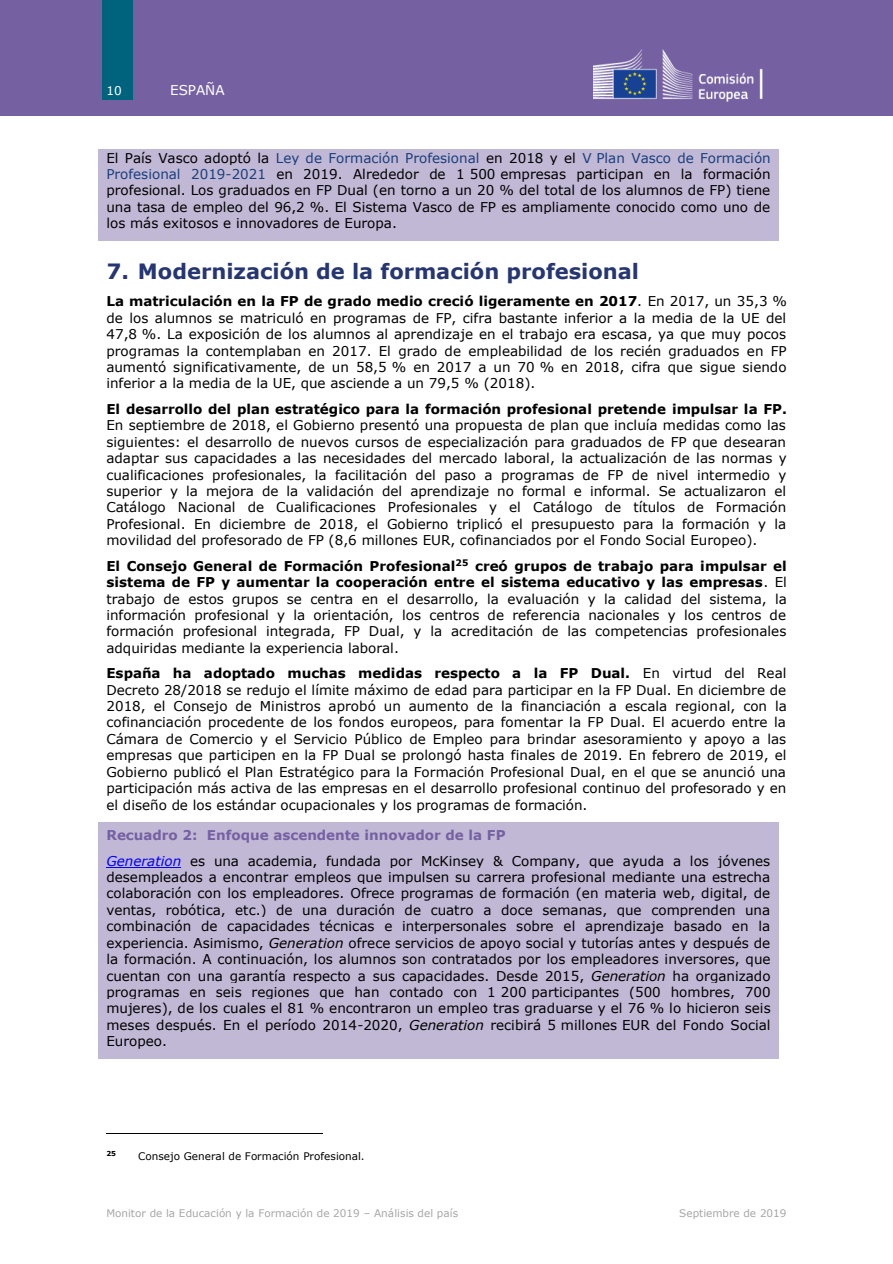
<style>
.page{position:relative;width:893px;height:1264px;background:#fff}
.page>*{position:absolute;margin:0;border:0;box-sizing:border-box;transform-origin:0 0}
.t1{font:700 21px "Verdana";color:#263673}
.t2{font:13.5px/16.4px "Verdana";letter-spacing:.005em;color:#000;text-align:justify}
.t3{font:700 13.5px "Verdana";color:#000}
.t4{font:13.5px "Verdana";letter-spacing:-.005em;color:#fff}
.t5{font:12px "Verdana";color:#fff}
.t6{font:10.5px "Verdana";color:#a6a6a6}
.t7{font:10.5px "Verdana";letter-spacing:.005em;color:#000}
.t8{font:700 6.9px "Verdana";color:#000}
.s1{color:#1a3f7c}
.s2{font-weight:700}
.s3{font-weight:700;color:#7561a2}
.s4{font-style:italic;color:#00f}
.s5{font-style:italic}
</style>
<div class="page">
<div style="left:0;top:0;width:893px;height:116px;background:#7561a2"></div>
<div style="left:102px;top:0;width:31px;height:99px;background:#00637e"></div>
<img style="left:593px;top:49px;width:170px;height:52px">
<hr style="left:106px;top:1132px;width:216px;height:1px;background:#000">
<div style="left:98px;top:149px;width:681px;height:91px;background:#c1b8d5"></div>
<div style="left:98px;top:821px;width:681px;height:30px;background:#c1b8d5"></div>
<div style="left:98px;top:851px;width:681px;height:206px;background:#c1b8d5"></div>
<hr style="left:106px;top:866px;width:75px;height:1px;background:#00f">
<p class="t5" style="left:106px;top:82px;width:17px">10</p>
<p class="t4" style="left:170px;top:81px;width:56px">ESPAÑA</p>
<p class="t2" style="left:106px;top:149px;width:666px">El País Vasco adoptó la <span class="s1">Ley de Formación Profesional</span> en 2018 y el <span class="s1">V Plan Vasco de Formación Profesional 2019-2021</span> en 2019. Alrededor de 1 500 empresas participan en la formación profesional. Los graduados en FP Dual (en torno a un 20 % del total de los alumnos de FP) tiene una tasa de empleo del 96,2 %. El Sistema Vasco de FP es ampliamente conocido como uno de los más exitosos e innovadores de Europa.</p>
<h1 class="t1" style="left:106px;top:258px;width:534px">7. Modernización de la formación profesional</h1>
<p class="t2" style="left:106px;top:293px;width:682px"><span class="s2">La matriculación en la FP de grado medio creció ligeramente en 2017</span>. En 2017, un 35,3 % de los alumnos se matriculó en programas de FP, cifra bastante inferior a la media de la UE del 47,8 %. La exposición de los alumnos al aprendizaje en el trabajo era escasa, ya que muy pocos programas la contemplaban en 2017. El grado de empleabilidad de los recién graduados en FP aumentó significativamente, de un 58,5 % en 2017 a un 70 % en 2018, cifra que sigue siendo inferior a la media de la UE, que asciende a un 79,5 % (2018).</p>
<p class="t3" style="left:106px;top:400px;width:682px">El desarrollo del plan estratégico para la formación profesional pretende impulsar la FP.</p>
<p class="t2" style="left:106px;top:417px;width:682px">En septiembre de 2018, el Gobierno presentó una propuesta de plan que incluía medidas como las siguientes: el desarrollo de nuevos cursos de especialización para graduados de FP que desearan adaptar sus capacidades a las necesidades del mercado laboral, la actualización de las normas y cualificaciones profesionales, la facilitación del paso a programas de FP de nivel intermedio y superior y la mejora de la validación del aprendizaje no formal e informal. Se actualizaron el Catálogo Nacional de Cualificaciones Profesionales y el Catálogo de títulos de Formación Profesional. En diciembre de 2018, el Gobierno triplicó el presupuesto para la formación y la movilidad del profesorado de FP (8,6 millones EUR, cofinanciados por el Fondo Social Europeo).</p>
<p class="t2" style="left:106px;top:557px;width:682px"><span class="s2">El Consejo General de Formación Profesional</span><sup>25</sup> <span class="s2">creó grupos de trabajo para impulsar el sistema de FP y aumentar la cooperación entre el sistema educativo y las empresas</span>. El trabajo de estos grupos se centra en el desarrollo, la evaluación y la calidad del sistema, la información profesional y la orientación, los centros de referencia nacionales y los centros de formación profesional integrada, FP Dual, y la acreditación de las competencias profesionales adquiridas mediante la experiencia laboral.</p>
<p class="t2" style="left:106px;top:664px;width:682px"><span class="s2">España ha adoptado muchas medidas respecto a la FP Dual.</span> En virtud del Real Decreto 28/2018 se redujo el límite máximo de edad para participar en la FP Dual. En diciembre de 2018, el Consejo de Ministros aprobó un aumento de la financiación a escala regional, con la cofinanciación procedente de los fondos europeos, para fomentar la FP Dual. El acuerdo entre la Cámara de Comercio y el Servicio Público de Empleo para brindar asesoramiento y apoyo a las empresas que participen en la FP Dual se prolongó hasta finales de 2019. En febrero de 2019, el Gobierno publicó el Plan Estratégico para la Formación Profesional Dual, en el que se anunció una participación más activa de las empresas en el desarrollo profesional continuo del profesorado y en el diseño de los estándar ocupacionales y los programas de formación.</p>
<p class="t2" style="left:106px;top:822px;width:665px;line-height:25.3px"><span class="s3">Recuadro 2: Enfoque ascendente innovador de la FP<br></span><span class="s4">Generation</span> es una academia, fundada por McKinsey &amp; Company, que ayuda a los jóvenes</p>
<p class="t2" style="left:106px;top:868px;width:666px">desempleados a encontrar empleos que impulsen su carrera profesional mediante una estrecha colaboración con los empleadores. Ofrece programas de formación (en materia web, digital, de ventas, robótica, etc.) de una duración de cuatro a doce semanas, que comprenden una combinación de capacidades técnicas e interpersonales sobre el aprendizaje basado en la experiencia. Asimismo, <span class="s5">Generation</span> ofrece servicios de apoyo social y tutorías antes y después de la formación. A continuación, los alumnos son contratados por los empleadores inversores, que cuentan con una garantía respecto a sus capacidades. Desde 2015, <span class="s5">Generation</span> ha organizado programas en seis regiones que han contado con 1 200 participantes (500 hombres, 700 mujeres), de los cuales el 81 % encontraron un empleo tras graduarse y el 76 % lo hicieron seis meses después. En el período 2014-2020, <span class="s5">Generation</span> recibirá 5 millones EUR del Fondo Social Europeo.</p>
<p class="t8" style="left:106px;top:1148px;width:11px">25</p>
<p class="t7" style="left:138px;top:1148px;width:228px">Consejo General de Formación Profesional.</p>
<p class="t6" style="left:106px;top:1206px;width:353px">Monitor de la Educación y la Formación de 2019 – Análisis del país</p>
<p class="t6" style="left:679px;top:1206px;width:109px">Septiembre de 2019</p>
</div>
